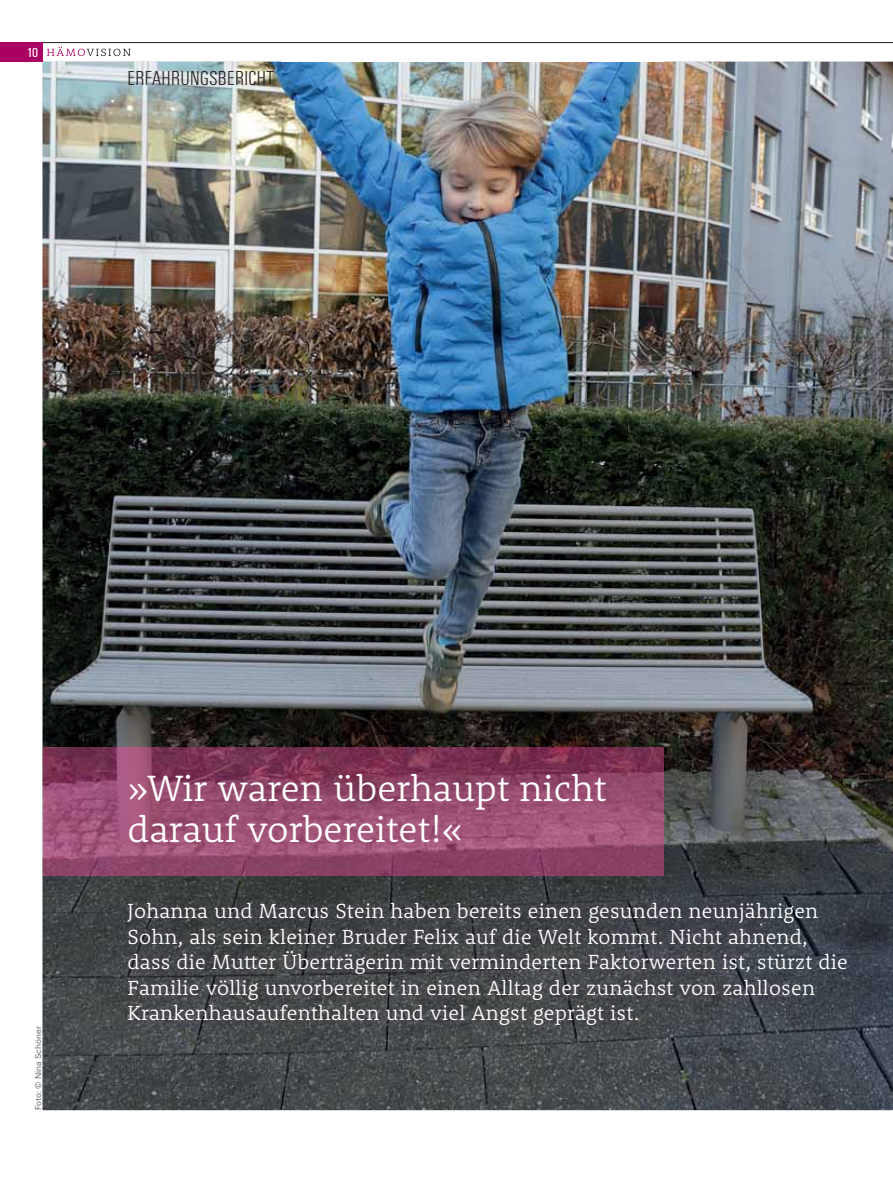
<style>
.page{position:relative;width:893px;height:1191px;background:#fff}
.page>*{position:absolute;margin:0;border:0;box-sizing:border-box;transform-origin:0 0}
.t1{font:300 37.5px/40.5px "Rooney";color:#fff}
.t2{font:300 21px/25.5px "Rooney";letter-spacing:.01em;color:#fff}
.t3{font:300 condensed 21px "Unitus T";letter-spacing:.02em;color:#231f20}
.t4{font:condensed 13.5px "Unitus T";color:#fff}
.t5{font:9px "Unitus T";color:#6d6e70}
</style>
<div class="page">
<img style="left:43px;top:62px;width:850px;height:1048px">
<hr style="left:0;top:42px;width:893px;height:1px;background:#231f20">
<div style="left:0;top:43px;width:43px;height:19px;background:#ab0063"></div>
<svg style="left:47px;top:47px;width:84px;height:9px"></svg>
<img style="left:43px;top:747px;width:620px;height:128px">
<p class="t4" style="left:27px;top:48px;width:13px">10</p>
<p class="t3" style="left:128px;top:69px;width:148px">ERFAHRUNGSBERICHT</p>
<p class="t5" style="left:35px;top:1110px;width:85px;rotate:-90deg">Foto: © Nina Schöner</p>
<h1 class="t1" style="left:128px;top:772px;width:480px">»Wir waren überhaupt nicht darauf vorbereitet!«</h1>
<p class="t2" style="left:128px;top:900px;width:722px">Johanna und Marcus Stein haben bereits einen gesunden neunjährigen Sohn, als sein kleiner Bruder Felix auf die Welt kommt. Nicht ahnend, dass die Mutter Überträgerin mit verminderten Faktorwerten ist, stürzt die Familie völlig unvorbereitet in einen Alltag der zunächst von zahllosen Krankenhausaufenthalten und viel Angst geprägt ist.</p>
</div>
